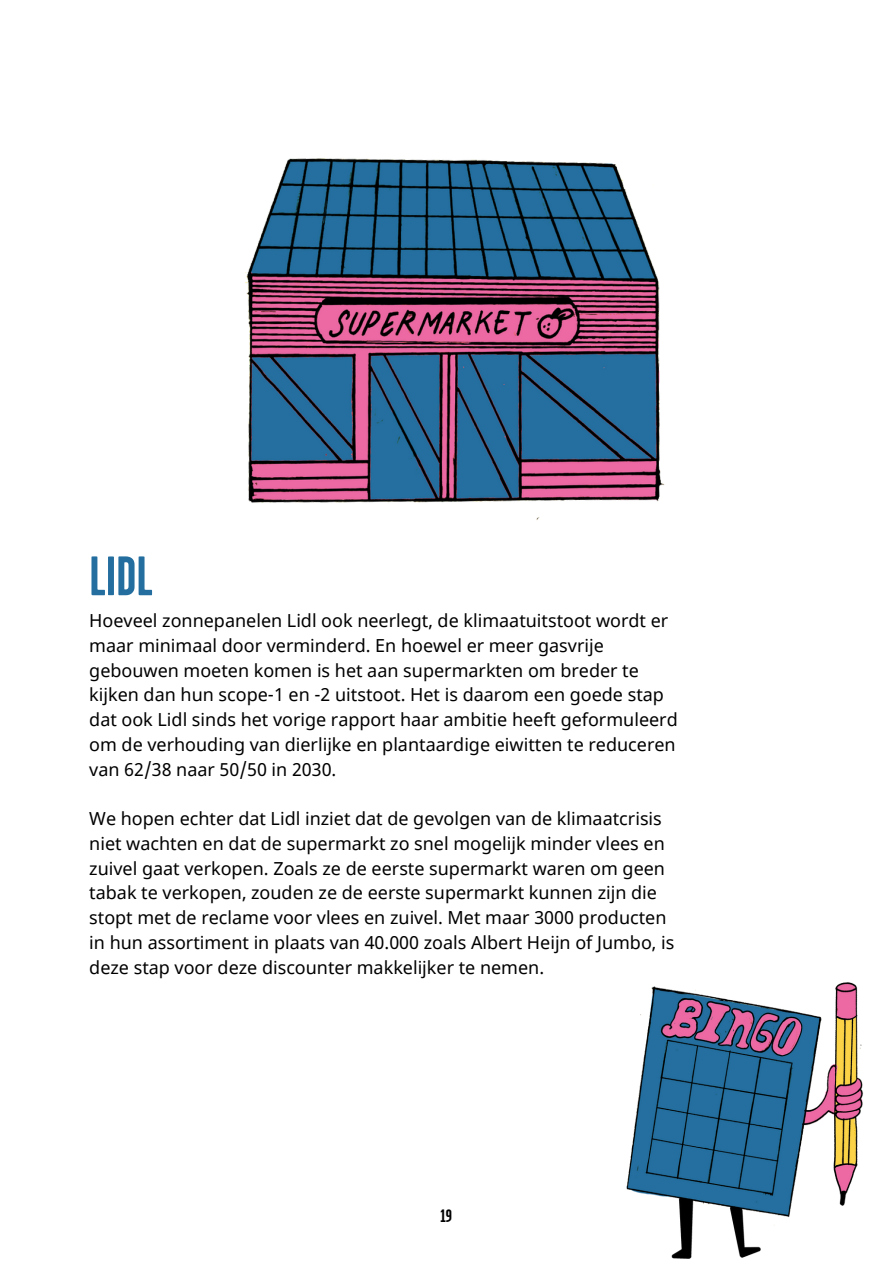
<style>
.page{position:relative;width:893px;height:1264px;background:#fff}
.page>*{position:absolute;margin:0;border:0;box-sizing:border-box;transform-origin:0 0}
.t1{font:700 55.5px "Garage Gothic";color:#236e9f}
.t2{font:18px/24.8px "Noto Sans";color:#000}
.t3{font:700 18px "Garage Gothic";color:#000}
</style>
<div class="page">
<img style="left:245px;top:158px;width:420px;height:362px">
<img style="left:626px;top:982px;width:237px;height:277px">
<p class="t1" style="left:89px;top:547px;width:65px">LIDL</p>
<p class="t2" style="left:89px;top:608px;width:590px">Hoeveel zonnepanelen Lidl ook neerlegt, de klimaatuitstoot wordt er maar minimaal door verminderd. En hoewel er meer gasvrije gebouwen moeten komen is het aan supermarkten om breder te kijken dan hun scope-1 en -2 uitstoot. Het is daarom een goede stap dat ook Lidl sinds het vorige rapport haar ambitie heeft geformuleerd om de verhouding van dierlijke en plantaardige eiwitten te reduceren van 62/38 naar 50/50 in 2030.</p>
<p class="t2" style="left:89px;top:805px;width:586px">We hopen echter dat Lidl inziet dat de gevolgen van de klimaatcrisis niet wachten en dat de supermarkt zo snel mogelijk minder vlees en zuivel gaat verkopen. Zoals ze de eerste supermarkt waren om geen tabak te verkopen, zouden ze de eerste supermarkt kunnen zijn die stopt met de reclame voor vlees en zuivel. Met maar 3000 producten in hun assortiment in plaats van 40.000 zoals Albert Heijn of Jumbo, is deze stap voor deze discounter makkelijker te nemen.</p>
<p class="t3" style="left:440px;top:1205px;width:13px">19</p>
</div>
